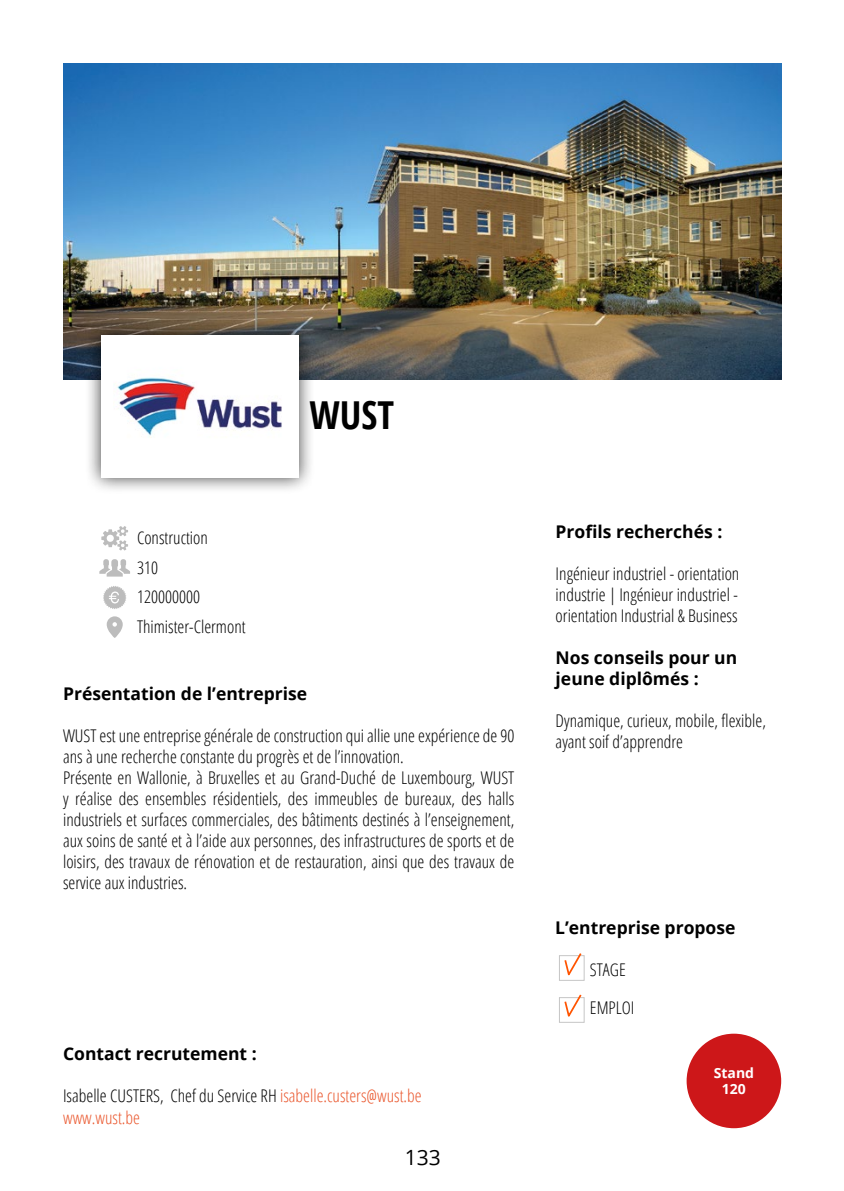
<style>
.page{position:relative;width:844px;height:1191px;background:#fff}
.page>*{position:absolute;margin:0;border:0;box-sizing:border-box;transform-origin:0 0}
.t1{font:700 condensed 38.5px "Open Sans";color:#000}
.t2{font:21px "Open Sans";color:#000}
.t3{font:300 condensed 17.5px/21px "Open Sans";color:#000}
.t4{font:700 17.5px/21px "Open Sans";color:#000}
.t5{font:300 condensed 17.5px/21px "Open Sans";color:#ea562c}
.t6{font:700 14px/16.8px "Open Sans";color:#fff;text-align:center}
.s1{color:#000}
</style>
<div class="page">
<img style="left:63px;top:63px;width:718px;height:316px">
<div style="left:85px;top:320px;width:230px;height:175px;background:#000;opacity:.75"></div>
<div style="left:101px;top:336px;width:198px;height:142px;background:#fff"></div>
<img style="left:117px;top:377px;width:165px;height:61px">
<div style="left:686px;top:1033px;width:95px;height:95px;background:#cd1719;border-radius:50%"></div>
<div style="left:559px;top:955px;width:25px;height:25px;border:1px solid #c6c6c6"></div>
<div style="left:559px;top:997px;width:25px;height:25px;border:1px solid #c6c6c6"></div>
<svg style="left:563px;top:994px;width:20px;height:26px"></svg>
<svg style="left:563px;top:953px;width:20px;height:26px"></svg>
<svg style="left:101px;top:526px;width:27px;height:24px"></svg>
<svg style="left:107px;top:616px;width:16px;height:22px"></svg>
<svg style="left:103px;top:586px;width:23px;height:23px"></svg>
<svg style="left:99px;top:559px;width:31px;height:17px"></svg>
<h1 class="t1" style="left:309px;top:388px;width:86px">WUST</h1>
<p class="t3" style="left:137px;top:522px;width:110px;line-height:29.6px">Construction<br>310<br>120000000<br>Thimister-Clermont</p>
<p class="t4" style="left:555px;top:521px;width:168px">Profils recherchés :</p>
<p class="t3" style="left:555px;top:563px;width:185px;text-align:justify">Ingénieur industriel - orientation industrie | Ingénieur industriel - orientation Industrial &amp; Business</p>
<p class="t4" style="left:555px;top:647px;width:183px">Nos conseils pour un jeune diplômés :</p>
<p class="t3" style="left:555px;top:710px;width:212px">Dynamique, curieux, mobile, flexible, ayant soif d’apprendre</p>
<p class="t4" style="left:63px;top:682px;width:246px">Présentation de l’entreprise</p>
<p class="t3" style="left:63px;top:724px;width:452px">WUST est une entreprise générale de construction qui allie une expérience de 90 ans à une recherche constante du progrès et de l’innovation.<br>Présente en Wallonie, à Bruxelles et au Grand-Duché de Luxembourg, WUST y réalise des ensembles résidentiels, des immeubles de bureaux, des halls industriels et surfaces commerciales, des bâtiments destinés à l’enseignement, aux soins de santé et à l’aide aux personnes, des infrastructures de sports et de loisirs, des travaux de rénovation et de restauration, ainsi que des travaux de service aux industries.</p>
<p class="t4" style="left:63px;top:1043px;width:195px">Contact recrutement :</p>
<p class="t5" style="left:63px;top:1085px;width:360px"><span class="s1">Isabelle CUSTERS, Chef du Service RH</span> isabelle.custers@wust.be www.wust.be</p>
<p class="t2" style="left:404px;top:1142px;width:38px">133</p>
<p class="t4" style="left:555px;top:916px;width:182px">L’entreprise propose</p>
<p class="t3" style="left:589px;top:958px;width:37px">STAGE</p>
<p class="t3" style="left:589px;top:997px;width:46px">EMPLOI</p>
<p class="t6" style="left:713px;top:1063px;width:42px">Stand<br>120</p>
</div>
